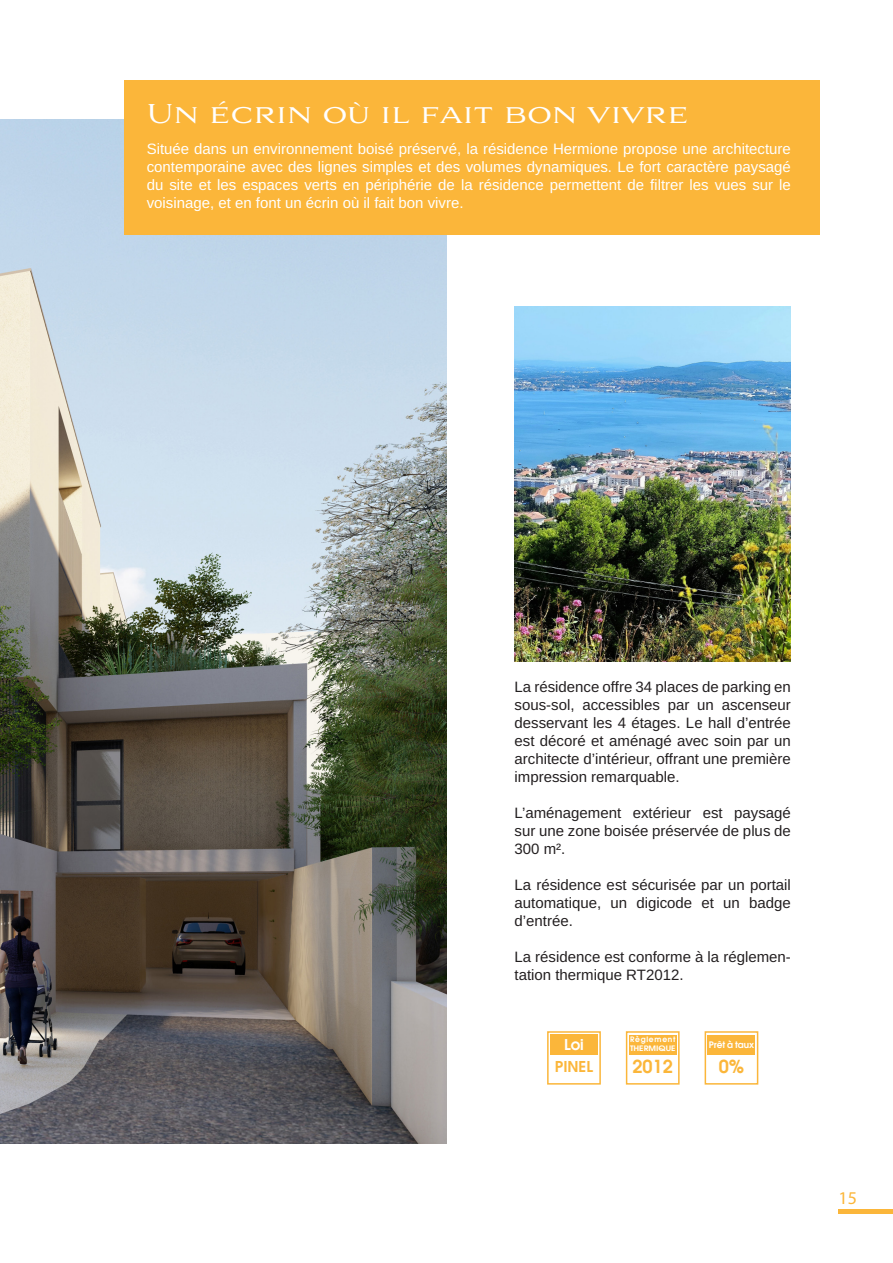
<style>
.page{position:relative;width:893px;height:1263px;background:#fff}
.page>*{position:absolute;margin:0;border:0;box-sizing:border-box;transform-origin:0 0}
.t1{font:300 25.5px "Aviano Serif";color:#fff}
.t2{font:600 18px "Avant Garde";color:#fbb63a}
.t3{font:18px "Myriad Pro";color:#fbb63a}
.t4{font:15px/18px "Arimo";color:#231f20;text-align:justify}
.t5{font:15px/18px "Arimo";color:#fff;text-align:justify}
.t6{font:600 15px "Avant Garde";color:#fbb63a}
.t7{font:600 15px "Avant Garde";color:#fff}
.t8{font:600 9px "Avant Garde";color:#fff}
.t9{font:600 7.5px/9px "Avant Garde";letter-spacing:.05em;color:#fff}
</style>
<div class="page">
<img style="left:0;top:120px;width:446px;height:1023px">
<hr style="left:838px;top:1209px;width:55px;height:4px;background:#fbb63a">
<div style="left:124px;top:80px;width:696px;height:154px;background:#fbb63a"></div>
<img style="left:514px;top:306px;width:277px;height:356px">
<div style="left:626px;top:1031px;width:54px;height:53px;background:#fff;border:2px solid #fbb63a"></div>
<div style="left:629px;top:1035px;width:47px;height:20px;background:#fbb63a"></div>
<div style="left:705px;top:1031px;width:53px;height:53px;background:#fff;border:2px solid #fbb63a"></div>
<div style="left:708px;top:1035px;width:47px;height:20px;background:#fbb63a"></div>
<div style="left:547px;top:1031px;width:54px;height:53px;background:#fff;border:2px solid #fbb63a"></div>
<div style="left:550px;top:1034px;width:48px;height:20px;background:#fbb63a"></div>
<p class="t1" style="left:147px;top:98px;width:543px">Un écrin où il fait bon vivre</p>
<p class="t5" style="left:147px;top:140px;width:646px">Située dans un environnement boisé préservé, la résidence Hermione propose une architecture contemporaine avec des lignes simples et des volumes dynamiques. Le fort caractère paysagé du site et les espaces verts en périphérie de la résidence permettent de filtrer les vues sur le voisinage, et en font un écrin où il fait bon vivre.</p>
<p class="t4" style="left:514px;top:678px;width:278px">La résidence offre 34 places de parking en sous-sol, accessibles par un ascenseur desservant les 4 étages. Le hall d’entrée est décoré et aménagé avec soin par un architecte d’intérieur, offrant une première impression remarquable.</p>
<p class="t4" style="left:514px;top:804px;width:278px">L’aménagement extérieur est paysagé sur une zone boisée préservée de plus de 300 m².</p>
<p class="t4" style="left:514px;top:876px;width:278px">La résidence est sécurisée par un portail automatique, un digicode et un badge d’entrée.</p>
<p class="t4" style="left:514px;top:948px;width:278px">La résidence est conforme à la réglemen&shy;tation thermique RT2012.</p>
<p class="t7" style="left:564px;top:1035px;width:21px">Loi</p>
<p class="t6" style="left:555px;top:1056px;width:40px">PINEL</p>
<p class="t9" style="left:630px;top:1035px;width:47px">Règlement<br>THERMIQUE</p>
<p class="t2" style="left:633px;top:1054px;width:42px">2012</p>
<p class="t8" style="left:709px;top:1038px;width:47px">Prêt à taux</p>
<p class="t2" style="left:719px;top:1054px;width:27px">0%</p>
<p class="t3" style="left:838px;top:1187px;width:20px">15</p>
</div>
